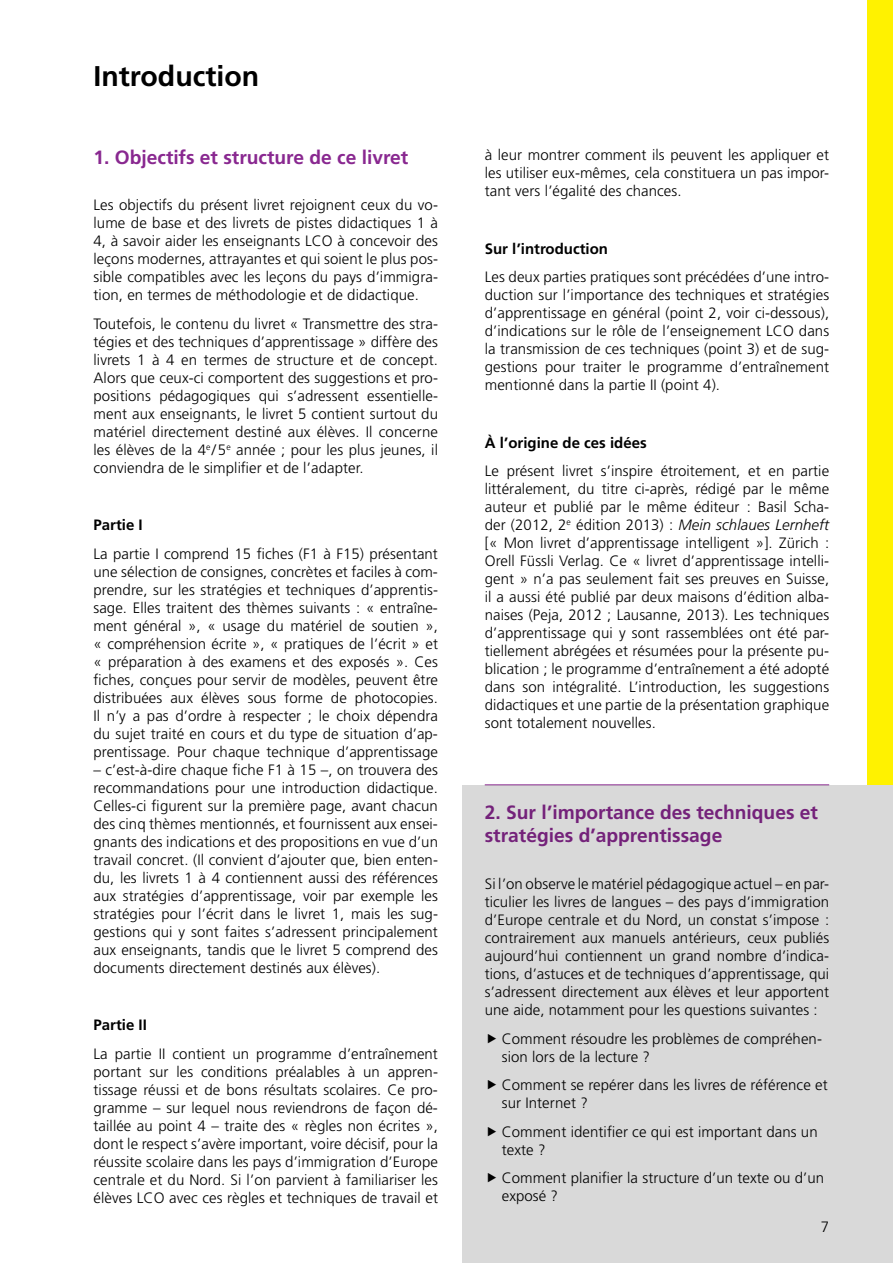
<style>
.page{position:relative;width:893px;height:1263px;background:#fff}
.page>*{position:absolute;margin:0;border:0;box-sizing:border-box;transform-origin:0 0}
.t1{font:700 28.5px "Frutiger";color:#000}
.t2{font:700 19.2px/23.1px "Frutiger LT Pro";color:#892890}
.t3{font:300 15px/18px "Frutiger LT Pro";letter-spacing:.005em;color:#000;text-align:justify}
.t4{font:300 15px/18px "Frutiger";letter-spacing:.005em;color:#000}
.t5{font:700 15px "Frutiger LT Pro";color:#000}
.s1{font-style:italic}
</style>
<div class="page">
<hr style="left:485px;top:784px;width:344px;height:1px;background:#892890">
<div style="left:463px;top:785px;width:430px;height:478px;background:#d9d9d9"></div>
<div style="left:867px;top:0;width:26px;height:785px;background:#fff200"></div>
<h1 class="t1" style="left:94px;top:59px;width:167px">Introduction</h1>
<p class="t2" style="left:94px;top:145px;width:316px">1. Objectifs et structure de ce livret</p>
<p class="t3" style="left:94px;top:196px;width:346px">Les objectifs du présent livret rejoignent ceux du vo&shy;lume de base et des livrets de pistes didactiques 1 à 4, à savoir aider les enseignants LCO à concevoir des leçons modernes, attrayantes et qui soient le plus pos&shy;sible compatibles avec les leçons du pays d’immigra&shy;tion, en termes de méthodologie et de didactique.</p>
<p class="t3" style="left:94px;top:315px;width:346px">Toutefois, le contenu du livret « Transmettre des stra&shy;tégies et des techniques d’apprentissage » diffère des livrets 1 à 4 en termes de structure et de concept.<br>Alors que ceux-ci comportent des suggestions et pro&shy;positions pédagogiques qui s’adressent essentielle&shy;ment aux enseignants, le livret 5 contient surtout du matériel directement destiné aux élèves. Il concerne les élèves de la 4<sup>e</sup> /5<sup>e</sup> année ; pour les plus jeunes, il conviendra de le simplifier et de l’adapter.</p>
<p class="t5" style="left:94px;top:516px;width:51px">Partie I</p>
<p class="t3" style="left:94px;top:545px;width:346px">La partie I comprend 15 fiches (F1 à F15) présentant une sélection de consignes, concrètes et faciles à com&shy;prendre, sur les stratégies et techniques d’apprentis&shy;sage. Elles traitent des thèmes suivants : « entraîne&shy;ment général », « usage du matériel de soutien », « compréhension écrite », « pratiques de l’écrit » et « préparation à des examens et des exposés ». Ces fiches, conçues pour servir de modèles, peuvent être distribuées aux élèves sous forme de photocopies.<br>Il n’y a pas d’ordre à respecter ; le choix dépendra du sujet traité en cours et du type de situation d’ap&shy;prentissage. Pour chaque technique d’apprentissage</p>
<p class="t3" style="left:94px;top:761px;width:346px">– c’est-à-dire chaque fiche F1 à 15 –, on trouvera des recommandations pour une introduction didactique.<br>Celles-ci figurent sur la première page, avant chacun des cinq thèmes mentionnés, et fournissent aux ensei&shy;gnants des indications et des propositions en vue d’un travail concret. (Il convient d’ajouter que, bien enten&shy;du, les livrets 1 à 4 contiennent aussi des références aux stratégies d’apprentissage, voir par exemple les stratégies pour l’écrit dans le livret 1, mais les sug&shy;gestions qui y sont faites s’adressent principalement aux enseignants, tandis que le livret 5 comprend des documents directement destinés aux élèves).</p>
<p class="t5" style="left:94px;top:1016px;width:55px">Partie II</p>
<p class="t3" style="left:94px;top:1045px;width:346px">La partie II contient un programme d’entraînement portant sur les conditions préalables à un appren&shy;tissage réussi et de bons résultats scolaires. Ce pro&shy;gramme – sur lequel nous reviendrons de façon dé&shy;taillée au point 4 – traite des « règles non écrites », dont le respect s’avère important, voire décisif, pour la réussite scolaire dans les pays d’immigration d’Europe centrale et du Nord. Si l’on parvient à familiariser les élèves LCO avec ces règles et techniques de travail et</p>
<p class="t3" style="left:485px;top:146px;width:346px">à leur montrer comment ils peuvent les appliquer et les utiliser eux-mêmes, cela constituera un pas impor&shy;tant vers l’égalité des chances.</p>
<p class="t5" style="left:485px;top:240px;width:125px">Sur l’introduction</p>
<p class="t3" style="left:485px;top:268px;width:346px">Les deux parties pratiques sont précédées d’une intro&shy;duction sur l’importance des techniques et stratégies d’apprentissage en général (point 2, voir ci-dessous), d’indications sur le rôle de l’enseignement LCO dans la transmission de ces techniques (point 3) et de sug&shy;gestions pour traiter le programme d’entraînement mentionné dans la partie II (point 4).</p>
<p class="t5" style="left:485px;top:434px;width:163px">À l’origine de ces idées</p>
<p class="t3" style="left:485px;top:462px;width:346px">Le présent livret s’inspire étroitement, et en partie littéralement, du titre ci-après, rédigé par le même auteur et publié par le même éditeur : Basil Scha&shy;der (2012, 2<sup>e</sup> édition 2013) : <span class="s1">Mein schlaues Lernheft </span>[« Mon livret d’apprentissage intelligent »]. Zürich :<br>Orell Füssli Verlag. Ce « livret d’apprentissage intelli&shy;gent » n’a pas seulement fait ses preuves en Suisse, il a aussi été publié par deux maisons d’édition alba&shy;naises (Peja, 2012 ; Lausanne, 2013). Les techniques d’apprentissage qui y sont rassemblées ont été par&shy;tiellement abrégées et résumées pour la présente pu&shy;blication ; le programme d’entraînement a été adopté dans son intégralité. L’introduction, les suggestions didactiques et une partie de la présentation graphique sont totalement nouvelles.</p>
<p class="t2" style="left:485px;top:801px;width:335px">2. Sur l’importance des techniques et stratégies d’apprentissage</p>
<p class="t3" style="left:485px;top:875px;width:346px">Si l’on observe le matériel pédagogique actuel – en par&shy;ticulier les livres de langues – des pays d’immigration d’Europe centrale et du Nord, un constat s’impose : contrairement aux manuels antérieurs, ceux publiés aujourd’hui contiennent un grand nombre d’indica&shy;tions, d’astuces et de techniques d’apprentissage, qui s’adressent directement aux élèves et leur apportent une aide, notamment pour les questions suivantes :</p>
<p class="t4" style="left:502px;top:1029px;width:322px">Comment résoudre les problèmes de compréhen&shy;sion lors de la lecture ?</p>
<p class="t4" style="left:502px;top:1076px;width:327px">Comment se repérer dans les livres de référence et sur Internet ?</p>
<p class="t4" style="left:502px;top:1122px;width:317px">Comment identifier ce qui est important dans un texte ?</p>
<p class="t4" style="left:502px;top:1169px;width:324px">Comment planifier la structure d’un texte ou d’un exposé ?</p>
<p class="t4" style="left:821px;top:1218px;width:10px">7</p>
</div>
